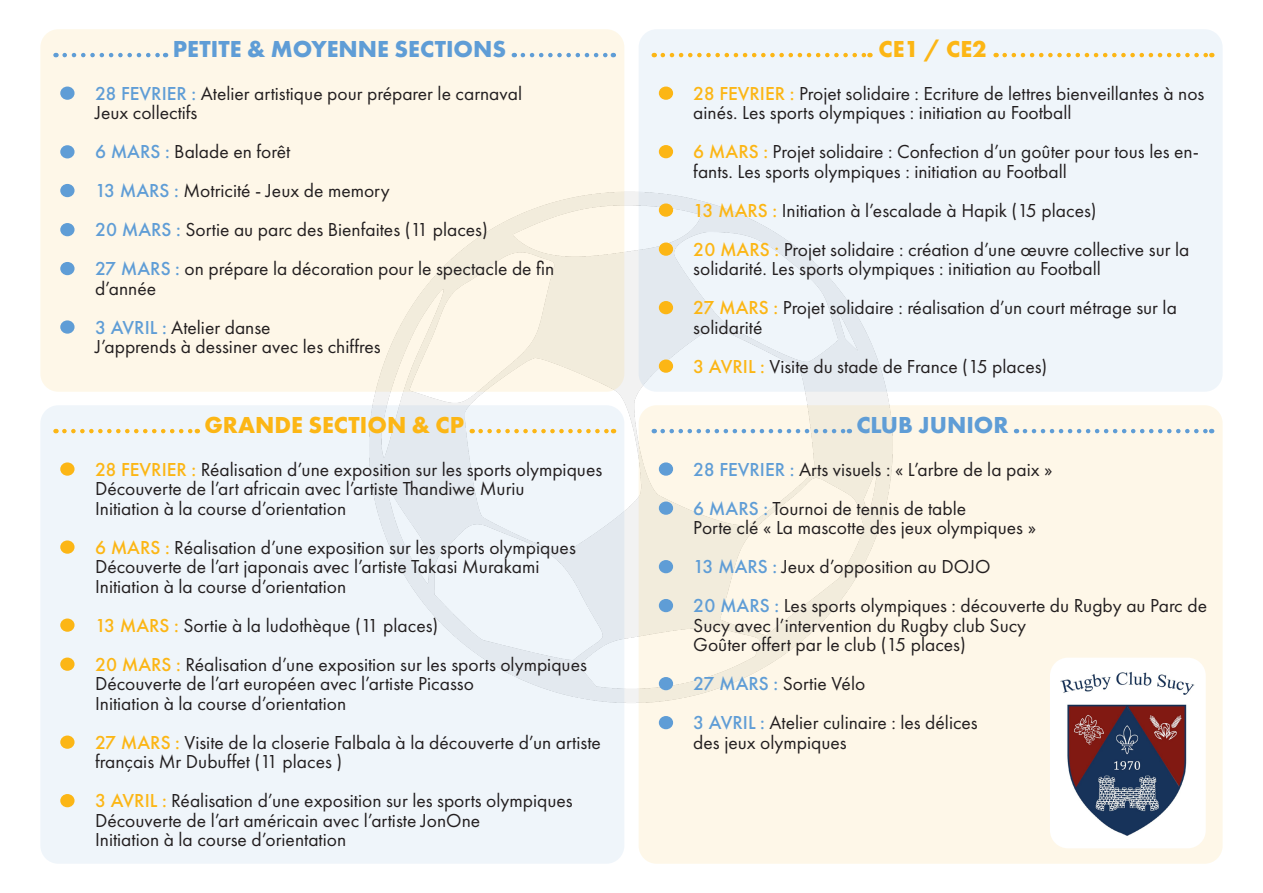
<style>
.page{position:relative;width:1263px;height:893px;background:#fff}
.page>*{position:absolute;margin:0;border:0;box-sizing:border-box;transform-origin:0 0}
.t1{font:700 24px "Futura PT";color:#5f9dd6}
.t2{font:700 24px "Futura PT";color:#fcb615}
.t3{font:19.5px/19.5px "Futura PT";color:#231f20}
.s1{font-weight:500;color:#5f9dd6}
.s2{font-weight:500;color:#fcb615}
</style>
<div class="page">
<img style="left:372px;top:191px;width:518px;height:512px">
<div style="left:40px;top:29px;width:584px;height:363px;background:#fef7e8;border-radius:18px"></div>
<svg style="left:65px;top:53px;width:101px;height:4px"></svg>
<svg style="left:523px;top:53px;width:91px;height:4px"></svg>
<div style="left:61px;top:87px;width:13px;height:12px;background:#5f9dd6;border-radius:50%"></div>
<div style="left:60px;top:87px;width:15px;height:13px;border:2px solid #5f9dd6;border-radius:50%"></div>
<div style="left:61px;top:146px;width:13px;height:12px;background:#5f9dd6;border-radius:50%"></div>
<div style="left:60px;top:145px;width:15px;height:13px;border:2px solid #5f9dd6;border-radius:50%"></div>
<div style="left:61px;top:185px;width:13px;height:11px;background:#5f9dd6;border-radius:50%"></div>
<div style="left:60px;top:184px;width:15px;height:13px;border:2px solid #5f9dd6;border-radius:50%"></div>
<div style="left:61px;top:224px;width:13px;height:12px;background:#5f9dd6;border-radius:50%"></div>
<div style="left:60px;top:223px;width:15px;height:13px;border:2px solid #5f9dd6;border-radius:50%"></div>
<div style="left:61px;top:263px;width:13px;height:11px;background:#5f9dd6;border-radius:50%"></div>
<div style="left:60px;top:262px;width:15px;height:13px;border:2px solid #5f9dd6;border-radius:50%"></div>
<div style="left:61px;top:321px;width:13px;height:12px;background:#5f9dd6;border-radius:50%"></div>
<div style="left:60px;top:320px;width:15px;height:14px;border:2px solid #5f9dd6;border-radius:50%"></div>
<div style="left:639px;top:29px;width:583px;height:363px;background:#eff5fa;border-radius:18px"></div>
<svg style="left:663px;top:53px;width:207px;height:4px"></svg>
<svg style="left:1004px;top:53px;width:208px;height:4px"></svg>
<div style="left:660px;top:87px;width:12px;height:12px;background:#fcb615;border-radius:50%"></div>
<div style="left:659px;top:87px;width:14px;height:13px;border:2px solid #fcb615;border-radius:50%"></div>
<div style="left:660px;top:146px;width:12px;height:12px;background:#fcb615;border-radius:50%"></div>
<div style="left:659px;top:145px;width:14px;height:13px;border:2px solid #fcb615;border-radius:50%"></div>
<div style="left:660px;top:204px;width:12px;height:12px;background:#fcb615;border-radius:50%"></div>
<div style="left:659px;top:203px;width:14px;height:14px;border:2px solid #fcb615;border-radius:50%"></div>
<div style="left:660px;top:243px;width:12px;height:12px;background:#fcb615;border-radius:50%"></div>
<div style="left:659px;top:243px;width:14px;height:13px;border:2px solid #fcb615;border-radius:50%"></div>
<div style="left:660px;top:302px;width:12px;height:11px;background:#fcb615;border-radius:50%"></div>
<div style="left:659px;top:301px;width:14px;height:13px;border:2px solid #fcb615;border-radius:50%"></div>
<div style="left:660px;top:360px;width:12px;height:12px;background:#fcb615;border-radius:50%"></div>
<div style="left:659px;top:359px;width:14px;height:14px;border:2px solid #fcb615;border-radius:50%"></div>
<div style="left:639px;top:405px;width:583px;height:459px;background:#fef7e8;border-radius:18px"></div>
<svg style="left:663px;top:429px;width:187px;height:4px"></svg>
<svg style="left:1025px;top:429px;width:187px;height:4px"></svg>
<div style="left:660px;top:463px;width:12px;height:12px;background:#5f9dd6;border-radius:50%"></div>
<div style="left:659px;top:462px;width:14px;height:14px;border:2px solid #5f9dd6;border-radius:50%"></div>
<div style="left:660px;top:502px;width:12px;height:12px;background:#5f9dd6;border-radius:50%"></div>
<div style="left:659px;top:501px;width:14px;height:14px;border:2px solid #5f9dd6;border-radius:50%"></div>
<div style="left:660px;top:561px;width:12px;height:11px;background:#5f9dd6;border-radius:50%"></div>
<div style="left:659px;top:560px;width:14px;height:13px;border:2px solid #5f9dd6;border-radius:50%"></div>
<div style="left:660px;top:600px;width:12px;height:11px;background:#5f9dd6;border-radius:50%"></div>
<div style="left:659px;top:599px;width:14px;height:13px;border:2px solid #5f9dd6;border-radius:50%"></div>
<div style="left:660px;top:678px;width:12px;height:11px;background:#5f9dd6;border-radius:50%"></div>
<div style="left:659px;top:677px;width:14px;height:13px;border:2px solid #5f9dd6;border-radius:50%"></div>
<div style="left:660px;top:717px;width:12px;height:11px;background:#5f9dd6;border-radius:50%"></div>
<div style="left:659px;top:716px;width:14px;height:13px;border:2px solid #5f9dd6;border-radius:50%"></div>
<div style="left:40px;top:405px;width:584px;height:459px;background:#eff5fa;border-radius:18px"></div>
<svg style="left:64px;top:429px;width:134px;height:4px"></svg>
<svg style="left:481px;top:429px;width:133px;height:4px"></svg>
<div style="left:61px;top:463px;width:13px;height:12px;background:#fcb615;border-radius:50%"></div>
<div style="left:60px;top:462px;width:15px;height:14px;border:2px solid #fcb615;border-radius:50%"></div>
<div style="left:61px;top:541px;width:13px;height:12px;background:#fcb615;border-radius:50%"></div>
<div style="left:60px;top:540px;width:15px;height:14px;border:2px solid #fcb615;border-radius:50%"></div>
<div style="left:61px;top:619px;width:13px;height:12px;background:#fcb615;border-radius:50%"></div>
<div style="left:60px;top:618px;width:15px;height:14px;border:2px solid #fcb615;border-radius:50%"></div>
<div style="left:61px;top:658px;width:13px;height:12px;background:#fcb615;border-radius:50%"></div>
<div style="left:60px;top:657px;width:15px;height:14px;border:2px solid #fcb615;border-radius:50%"></div>
<div style="left:61px;top:736px;width:13px;height:12px;background:#fcb615;border-radius:50%"></div>
<div style="left:60px;top:735px;width:15px;height:14px;border:2px solid #fcb615;border-radius:50%"></div>
<div style="left:61px;top:795px;width:13px;height:11px;background:#fcb615;border-radius:50%"></div>
<div style="left:60px;top:794px;width:15px;height:13px;border:2px solid #fcb615;border-radius:50%"></div>
<div style="left:1050px;top:658px;width:156px;height:190px;background:#fff;border-radius:18px"></div>
<img style="left:1060px;top:671px;width:135px;height:165px">
<p class="t1" style="left:173px;top:34px;width:335px">PETITE &amp; MOYENNE SECTIONS</p>
<p class="t3" style="left:95px;top:83px;width:429px"><span class="s1">28 FEVRIER :</span> Atelier artistique pour préparer le carnaval</p>
<p class="t3" style="left:95px;top:103px;width:104px">Jeux collectifs</p>
<p class="t3" style="left:95px;top:142px;width:197px"><span class="s1">6 MARS :</span> Balade en forêt</p>
<p class="t3" style="left:95px;top:181px;width:296px"><span class="s1">13 MARS :</span> Motricité - Jeux de memory</p>
<p class="t3" style="left:95px;top:220px;width:394px"><span class="s1">20 MARS :</span> Sortie au parc des Bienfaites (11 places)</p>
<p class="t3" style="left:95px;top:259px;width:461px"><span class="s1">27 MARS :</span> on prépare la décoration pour le spectacle de fin d’année</p>
<p class="t3" style="left:95px;top:317px;width:177px"><span class="s1">3 AVRIL :</span> Atelier danse</p>
<p class="t3" style="left:95px;top:337px;width:287px">J’apprends à dessiner avec les chiffres</p>
<p class="t2" style="left:204px;top:410px;width:261px">GRANDE SECTION &amp; CP</p>
<p class="t3" style="left:95px;top:459px;width:509px"><span class="s2">28 FEVRIER :</span> Réalisation d’une exposition sur les sports olympiques</p>
<p class="t3" style="left:95px;top:479px;width:431px">Découverte de l’art africain avec l’artiste Thandiwe Muriu</p>
<p class="t3" style="left:95px;top:498px;width:253px">Initiation à la course d’orientation</p>
<p class="t3" style="left:95px;top:537px;width:482px"><span class="s2">6 MARS :</span> Réalisation d’une exposition sur les sports olympiques</p>
<p class="t3" style="left:95px;top:557px;width:446px">Découverte de l’art japonais avec l’artiste Takasi Murakami</p>
<p class="t3" style="left:95px;top:576px;width:253px">Initiation à la course d’orientation</p>
<p class="t3" style="left:95px;top:615px;width:345px"><span class="s2">13 MARS :</span> Sortie à la ludothèque (11 places)</p>
<p class="t3" style="left:95px;top:654px;width:493px"><span class="s2">20 MARS :</span> Réalisation d’une exposition sur les sports olympiques</p>
<p class="t3" style="left:95px;top:674px;width:380px">Découverte de l’art européen avec l’artiste Picasso</p>
<p class="t3" style="left:95px;top:693px;width:253px">Initiation à la course d’orientation</p>
<p class="t3" style="left:95px;top:732px;width:507px"><span class="s2">27 MARS :</span> Visite de la closerie Falbala à la découverte d’un artiste français Mr Dubuffet (11 places )</p>
<p class="t3" style="left:95px;top:791px;width:479px"><span class="s2">3 AVRIL :</span> Réalisation d’une exposition sur les sports olympiques</p>
<p class="t3" style="left:95px;top:810px;width:387px">Découverte de l’art américain avec l’artiste JonOne</p>
<p class="t3" style="left:95px;top:830px;width:253px">Initiation à la course d’orientation</p>
<p class="t2" style="left:879px;top:34px;width:109px">CE1 / CE2</p>
<p class="t3" style="left:693px;top:83px;width:513px"><span class="s2">28 FEVRIER :</span> Projet solidaire : Ecriture de lettres bienveillantes à nos ainés. Les sports olympiques : initiation au Football</p>
<p class="t3" style="left:693px;top:142px;width:507px"><span class="s2">6 MARS :</span> Projet solidaire : Confection d’un goûter pour tous les en&shy;fants. Les sports olympiques : initiation au Football</p>
<p class="t3" style="left:693px;top:200px;width:405px"><span class="s2">13 MARS :</span> Initiation à l’escalade à Hapik (15 places)</p>
<p class="t3" style="left:693px;top:239px;width:498px"><span class="s2">20 MARS :</span> Projet solidaire : création d’une œuvre collective sur la solidarité. Les sports olympiques : initiation au Football</p>
<p class="t3" style="left:693px;top:298px;width:485px"><span class="s2">27 MARS :</span> Projet solidaire : réalisation d’un court métrage sur la solidarité</p>
<p class="t3" style="left:693px;top:356px;width:356px"><span class="s2">3 AVRIL :</span> Visite du stade de France (15 places)</p>
<p class="t1" style="left:856px;top:410px;width:154px">CLUB JUNIOR</p>
<p class="t3" style="left:693px;top:459px;width:361px"><span class="s1">28 FEVRIER :</span> Arts visuels : « L’arbre de la paix »</p>
<p class="t3" style="left:693px;top:498px;width:274px"><span class="s1">6 MARS :</span> Tournoi de tennis de table</p>
<p class="t3" style="left:693px;top:518px;width:344px">Porte clé « La mascotte des jeux olympiques »</p>
<p class="t3" style="left:693px;top:557px;width:299px"><span class="s1">13 MARS :</span> Jeux d’opposition au DOJO</p>
<p class="t3" style="left:693px;top:596px;width:515px"><span class="s1">20 MARS :</span> Les sports olympiques : découverte du Rugby au Parc de<br>Sucy avec l’intervention du Rugby club Sucy</p>
<p class="t3" style="left:693px;top:635px;width:274px">Goûter offert par le club (15 places)</p>
<p class="t3" style="left:693px;top:674px;width:173px"><span class="s1">27 MARS :</span> Sortie Vélo</p>
<p class="t3" style="left:693px;top:713px;width:286px"><span class="s1">3 AVRIL :</span> Atelier culinaire : les délices</p>
<p class="t3" style="left:693px;top:732px;width:155px">des jeux olympiques</p>
</div>
